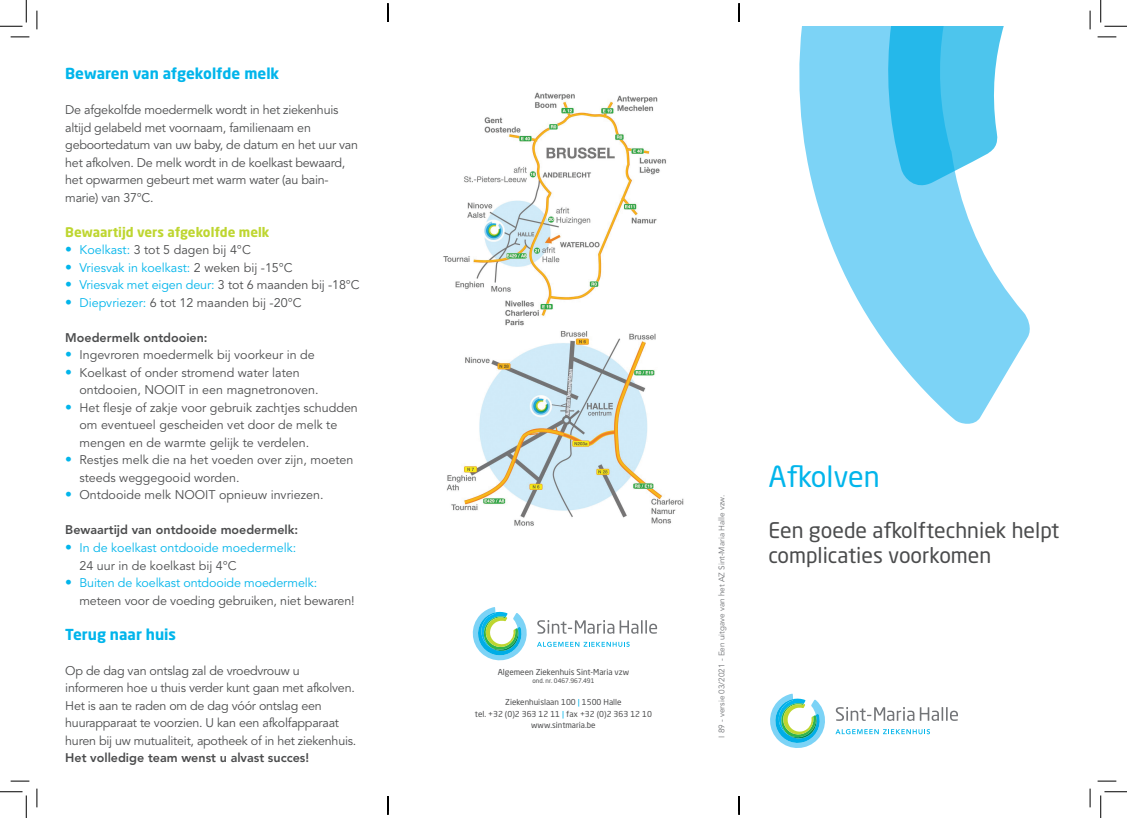
<style>
.page{position:relative;width:1127px;height:818px;background:#fff}
.page>*{position:absolute;margin:0;border:0;box-sizing:border-box;transform-origin:0 0}
.t1{font:28.75px "Neo Sans Pro";color:#02b5eb}
.t2{font:21.25px/25.5px "Neo Sans Pro";color:#4b4c4d}
.t3{font:700 15px "Neo Sans Pro";color:#02b5eb}
.t4{font:700 13.12px "Neo Sans Pro";color:#bed630}
.t5{font:12.5px/17.5px "Avenir LT Std";letter-spacing:-.01em;color:#4b4c4d}
.t6{font:12.5px/17.5px "Avenir LT Std";color:#02b5eb}
.t7{font:800 12.5px "Avenir LT Std";color:#4b4c4d}
.t8{font:8.12px/11.2px "Neo Sans Pro";color:#4b4c4d;text-align:center}
.t9{font:8.12px "Avenir LT Std";color:#727477}
.t10{font:6.25px "Neo Sans Pro";color:#4b4c4d}
.s1{font-size:13.75px;color:#02b5eb}
.s2{color:#02b5eb}
.s3{font-size:13.75px}
.s4{color:#4b4c4d}
</style>
<div class="page">
<img style="left:443px;top:92px;width:241px;height:434px">
<svg style="left:537px;top:620px;width:120px;height:14px"></svg>
<svg style="left:537px;top:642px;width:92px;height:5px"></svg>
<svg style="left:472px;top:607px;width:55px;height:54px"></svg>
<svg style="left:835px;top:707px;width:122px;height:14px"></svg>
<svg style="left:835px;top:729px;width:94px;height:5px"></svg>
<svg style="left:770px;top:694px;width:55px;height:54px"></svg>
<svg style="left:799px;top:26px;width:231px;height:398px;fill:#7cd3f6"></svg>
<svg style="left:887px;top:26px;width:116px;height:160px;background:#51c6ee"></svg>
<svg style="left:11px;top:36px;width:18px;height:2px"></svg>
<svg style="left:1097px;top:36px;width:18px;height:2px"></svg>
<svg style="left:11px;top:780px;width:18px;height:2px"></svg>
<svg style="left:1097px;top:780px;width:18px;height:2px"></svg>
<svg style="left:36px;top:11px;width:2px;height:18px"></svg>
<svg style="left:36px;top:788px;width:2px;height:19px"></svg>
<svg style="left:1089px;top:11px;width:1px;height:18px"></svg>
<svg style="left:1089px;top:788px;width:1px;height:19px"></svg>
<svg style="left:0;top:0;width:27px;height:27px"></svg>
<svg style="left:0;top:791px;width:27px;height:27px"></svg>
<svg style="left:1100px;top:0;width:26px;height:27px"></svg>
<svg style="left:1100px;top:791px;width:26px;height:27px"></svg>
<svg style="left:387px;top:3px;width:1px;height:19px"></svg>
<svg style="left:387px;top:796px;width:1px;height:19px"></svg>
<svg style="left:738px;top:3px;width:1px;height:19px"></svg>
<svg style="left:738px;top:796px;width:1px;height:19px"></svg>
<p class="t3" style="left:65px;top:64px;width:215px">Bewaren van afgekolfde melk</p>
<p class="t5" style="left:65px;top:102px;width:294px">De afgekolfde moedermelk wordt in het ziekenhuis altijd gelabeld met voornaam, familienaam en geboortedatum van uw baby, de datum en het uur van het afkolven. De melk wordt in de koelkast bewaard, het opwarmen gebeurt met warm water (au bain&shy;marie) van 37°C.</p>
<p class="t4" style="left:65px;top:224px;width:206px">Bewaartijd vers afgekolfde melk</p>
<p class="t5" style="left:65px;top:242px;width:187px"><span class="s1">•</span> <span class="s2">Koelkast:</span> 3 tot 5 dagen bij 4°C</p>
<p class="t6" style="left:65px;top:259px;width:229px"><span class="s3">•</span> Vriesvak in koelkast: <span class="s4">2 weken bij -15°C</span></p>
<p class="t6" style="left:65px;top:277px;width:296px"><span class="s3">•</span> Vriesvak met eigen deur: <span class="s4">3 tot 6 maanden bij -18°C</span></p>
<p class="t5" style="left:65px;top:294px;width:238px"><span class="s1">•</span> <span class="s2">Diepvriezer:</span> 6 tot 12 maanden bij -20°C</p>
<p class="t7" style="left:65px;top:330px;width:144px">Moedermelk ontdooien:</p>
<p class="t5" style="left:65px;top:347px;width:251px"><span class="s1">•</span> Ingevroren moedermelk bij voorkeur in de</p>
<p class="t5" style="left:79px;top:364px;width:241px;text-indent:-14px"><span class="s1">•</span> Koelkast of onder stromend water laten ontdooien, NOOIT in een magnetronoven.</p>
<p class="t5" style="left:79px;top:399px;width:280px;text-indent:-14px"><span class="s1">•</span> Het flesje of zakje voor gebruik zachtjes schudden om eventueel gescheiden vet door de melk te mengen en de warmte gelijk te verdelen.</p>
<p class="t5" style="left:79px;top:452px;width:275px;text-indent:-14px"><span class="s1">•</span> Restjes melk die na het voeden over zijn, moeten steeds weggegooid worden.</p>
<p class="t5" style="left:65px;top:487px;width:260px"><span class="s1">•</span> Ontdooide melk NOOIT opnieuw invriezen.</p>
<p class="t7" style="left:65px;top:523px;width:234px">Bewaartijd van ontdooide moedermelk:</p>
<p class="t6" style="left:79px;top:539px;width:218px;text-indent:-14px"><span class="s3">•</span> In de koelkast ontdooide moedermelk:<br><span class="s4">24 uur in de koelkast bij 4°C</span></p>
<p class="t5" style="left:79px;top:574px;width:277px;text-indent:-14px"><span class="s1">•</span> <span class="s2">Buiten de koelkast ontdooide moedermelk: </span>meteen voor de voeding gebruiken, niet bewaren!</p>
<p class="t3" style="left:65px;top:624px;width:112px">Terug naar huis</p>
<p class="t5" style="left:65px;top:662px;width:292px">Op de dag van ontslag zal de vroedvrouw u informeren hoe u thuis verder kunt gaan met afkolven.<br>Het is aan te raden om de dag vóór ontslag een huurapparaat te voorzien. U kan een afkolfapparaat huren bij uw mutualiteit, apotheek of in het ziekenhuis.</p>
<p class="t7" style="left:65px;top:750px;width:245px">Het volledige team wenst u alvast succes!</p>
<p class="t8" style="left:497px;top:667px;width:133px">Algemeen Ziekenhuis Sint-Maria vzw</p>
<p class="t10" style="left:532px;top:677px;width:63px">ond. nr. 0467.967.491</p>
<p class="t8" style="left:475px;top:697px;width:179px">Ziekenhuislaan 100 <span class="s2">|</span> 1500 Halle<br>tel. +32 (0)2 363 12 11 <span class="s2">|</span> fax +32 (0)2 363 12 10 www.sintmaria.be</p>
<p class="t9" style="left:716px;top:738px;width:244px;rotate:-90deg">I 89 - versie 03/2021 - Een uitgave van het AZ Sint-Maria Halle vzw.</p>
<h1 class="t1" style="left:768px;top:458px;width:113px">Afkolven</h1>
<h2 class="t2" style="left:768px;top:517px;width:292px">Een goede afkolftechniek helpt complicaties voorkomen</h2>
</div>
